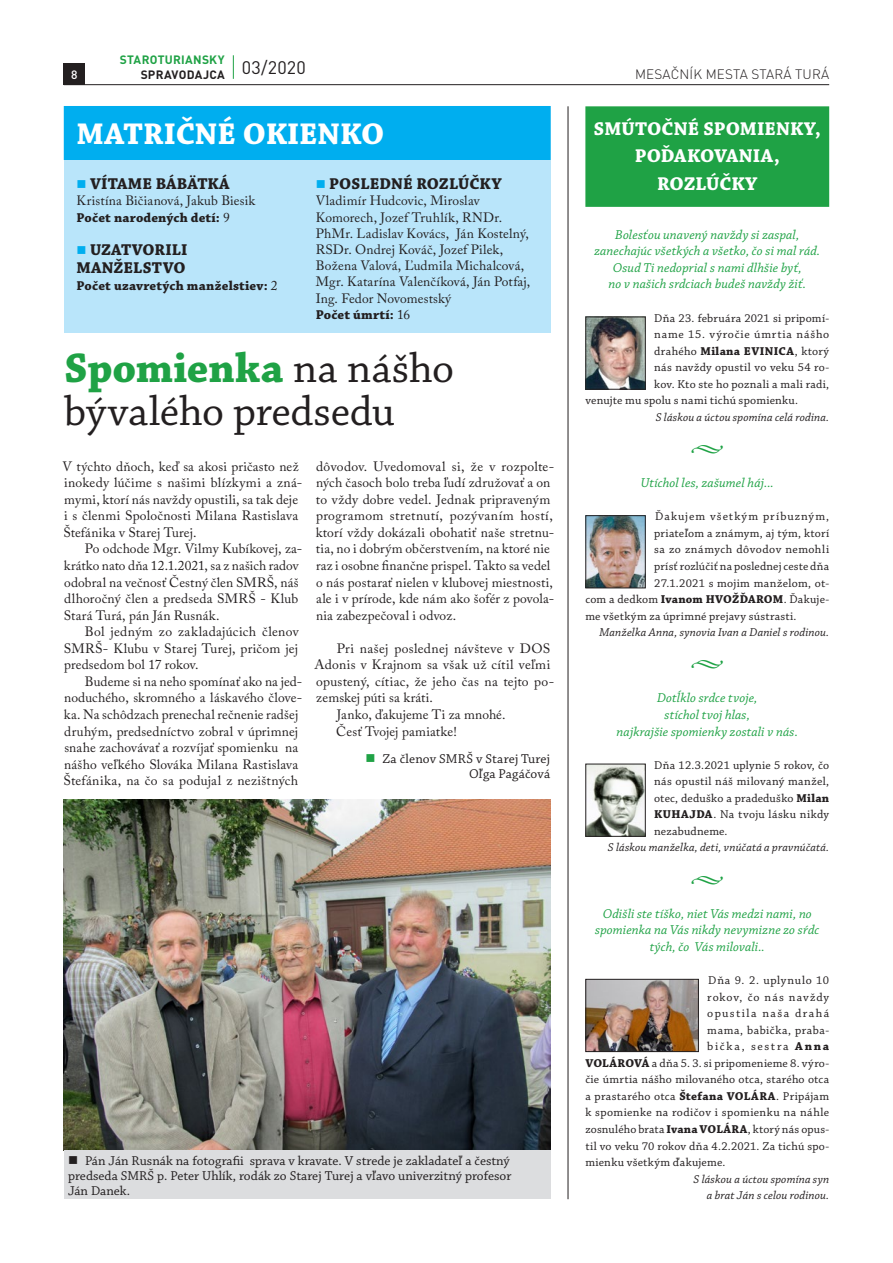
<style>
.page{position:relative;width:893px;height:1263px;background:#fff}
.page>*{position:absolute;margin:0;border:0;box-sizing:border-box;transform-origin:0 0}
.t1{font:43.5px/43.5px "Chaparral Pro";letter-spacing:-.005em;color:#231f20}
.t2{font:700 31.5px "Chaparral Pro";color:#fff}
.t3{font:700 21px "Minion Pro";color:#1fa245}
.t4{font:700 19.5px/27.9px "Chaparral Pro";color:#fff;text-align:center}
.t5{font:700 16.5px/18px "Chaparral Pro";letter-spacing:.005em;color:#231f20}
.t6{font:13.5px/16.5px "Adobe Caslon Pro";letter-spacing:.015em;color:#231f20}
.t7{font:italic 13.5px/16.5px "Chaparral Pro";letter-spacing:.01em;color:#1fa245;text-align:center}
.t8{font:13.5px/15px "Chaparral Pro";color:#231f20;text-align:right}
.t9{font:700 13.5px "Chaparral Pro";letter-spacing:.015em;color:#231f20}
.t10{font:300 13.5px "DIN Pro";letter-spacing:.01em;color:#231f20}
.t11{font:12px/16.5px "Chaparral Pro";letter-spacing:.025em;color:#231f20;text-align:justify}
.t12{font:italic 12px/16.5px "Chaparral Pro";letter-spacing:.01em;color:#231f20;text-align:right}
.t13{font:700 12px/14.4px "DIN Pro";letter-spacing:.02em;color:#1fa245}
.t14{font:12px "Chaparral Pro";letter-spacing:.065em;color:#231f20}
.t15{font:12px "Chaparral Pro";letter-spacing:.085em;color:#231f20}
.t16{font:12px "Chaparral Pro";letter-spacing:.05em;color:#231f20}
.t17{font:12px "Chaparral Pro";letter-spacing:.08em;color:#231f20}
.t18{font:12px "Chaparral Pro";letter-spacing:.12em;color:#231f20}
.t19{font:12px "Chaparral Pro";letter-spacing:.135em;color:#231f20}
.t20{font:500 12px "DIN Pro";color:#fff}
.s1{color:#231f20}
.s2{color:#00aeef}
.s3{font-family:"Adobe Caslon Pro";font-weight:400}
.s4{font-weight:700;color:#1fa245}
.s5{color:#1fa245}
.s6{font-weight:700}
</style>
<div class="page">
<div style="left:64px;top:64px;width:21px;height:21px;background:#231f20"></div>
<hr style="left:64px;top:84px;width:765px;height:1px;background:#231f20">
<svg style="left:233px;top:55px;width:1px;height:24px"></svg>
<img style="left:585px;top:316px;width:61px;height:74px">
<img style="left:585px;top:515px;width:61px;height:74px">
<svg style="left:585px;top:763px;width:61px;height:74px"></svg>
<img style="left:585px;top:978px;width:114px;height:74px">
<hr style="left:568px;top:106px;width:1px;height:1093px;background:#231f20">
<div style="left:585px;top:106px;width:244px;height:101px;background:#1fa245"></div>
<div style="left:64px;top:106px;width:487px;height:226px;background:#b9e5fa"></div>
<div style="left:64px;top:106px;width:487px;height:54px;background:#00aeef"></div>
<img style="left:64px;top:800px;width:487px;height:351px">
<div style="left:64px;top:1151px;width:487px;height:48px;background:#dcdddf"></div>
<p class="t13" style="left:141px;top:52px;width:167px;text-indent:-21px">STAROTURIANSKY<br><span class="s1">SPRAVODAJCA</span> <sup>03/2020</sup></p>
<p class="t20" style="left:71px;top:67px;width:8px">8</p>
<p class="t10" style="left:635px;top:65px;width:195px">MESAČNÍK MESTA STARÁ TURÁ</p>
<h2 class="t2" style="left:77px;top:115px;width:309px">MATRIČNÉ OKIENKO</h2>
<p class="t5" style="left:77px;top:175px;width:155px"><span class="s2">■</span> VÍTAME BÁBÄTKÁ</p>
<p class="t6" style="left:77px;top:192px;width:180px">Kristína Bičianová, Jakub Biesik</p>
<p class="t9" style="left:77px;top:209px;width:155px">Počet narodených detí: <span class="s3">9</span></p>
<p class="t5" style="left:77px;top:242px;width:112px"><span class="s2">■</span> UZATVORILI<br>MANŽELSTVO</p>
<p class="t9" style="left:77px;top:277px;width:203px">Počet uzavretých manželstiev: <span class="s3">2</span></p>
<p class="t5" style="left:316px;top:175px;width:187px"><span class="s2">■</span> POSLEDNÉ ROZLÚČKY</p>
<p class="t6" style="left:316px;top:193px;width:216px">Vladimír Hudcovic, Miroslav Komorech, Jozef Truhlík, RNDr.<br>PhMr. Ladislav Kovács, Ján Kostelný, RSDr. Ondrej Kováč, Jozef Pilek, Božena Valová, Ľudmila Michalcová, Mgr. Katarína Valenčíková, Ján Potfaj, Ing. Fedor Novomestský</p>
<p class="t9" style="left:316px;top:306px;width:96px">Počet úmrtí: <span class="s3">16</span></p>
<h1 class="t1" style="left:64px;top:348px;width:391px"><span class="s4">Spomienka</span> na nášho bývalého predsedu</h1>
<p class="t6" style="left:63px;top:458px;width:241px">V týchto dňoch, keď sa akosi pričasto než inokedy lúčime s našimi blízkymi a zná&shy;mymi, ktorí nás navždy opustili, sa tak deje i s členmi Spoločnosti Milana Rastislava Štefánika v Starej Turej.</p>
<p class="t6" style="left:64px;top:540px;width:240px;text-indent:21px">Po odchode Mgr. Vilmy Kubíkovej, za&shy;krátko nato dňa 12.1.2021, sa z našich radov odobral na večnosť Čestný člen SMRŠ, náš dlhoročný člen a predseda SMRŠ - Klub Stará Turá, pán Ján Rusnák.</p>
<p class="t6" style="left:64px;top:623px;width:236px;text-align:justify;text-indent:21px">Bol jedným zo zakladajúcich členov SMRŠ- Klubu v Starej Turej, pričom jej predsedom bol 17 rokov.</p>
<p class="t6" style="left:63px;top:673px;width:240px;text-indent:21px">Budeme si na neho spomínať ako na jed&shy;noduchého, skromného a láskavého člove&shy;ka. Na schôdzach prenechal rečnenie radšej druhým, predsedníctvo zobral v úprimnej snahe zachovávať a rozvíjať spomienku na nášho veľkého Slováka Milana Rastislava Štefánika, na čo sa podujal z nezištných</p>
<p class="t6" style="left:316px;top:458px;width:240px">dôvodov. Uvedomoval si, že v rozpolte&shy;ných časoch bolo treba ľudí združovať a on to vždy dobre vedel. Jednak pripraveným programom stretnutí, pozývaním hostí, ktorí vždy dokázali obohatiť naše stretnu&shy;tia, no i dobrým občerstvením, na ktoré nie raz i osobne finančne prispel. Takto sa vedel o nás postarať nielen v klubovej miestnosti, ale i v prírode, kde nám ako šofér z povola&shy;nia zabezpečoval i odvoz.</p>
<p class="t6" style="left:337px;top:640px;width:215px">Pri našej poslednej návšteve v DOS</p>
<p class="t6" style="left:315px;top:656px;width:237px">Adonis v Krajnom sa však už cítil veľmi</p>
<p class="t6" style="left:316px;top:673px;width:240px">opustený, cítiac, že jeho čas na tejto po-</p>
<p class="t6" style="left:316px;top:689px;width:118px">zemskej púti sa kráti.</p>
<p class="t6" style="left:337px;top:706px;width:170px">Janko, ďakujeme Ti za mnohé.</p>
<p class="t6" style="left:336px;top:723px;width:122px">Česť Tvojej pamiatke!</p>
<p class="t8" style="left:366px;top:752px;width:186px"><span class="s5">■</span> Za členov SMRŠ v Starej Turej<br>Oľga Pagáčová</p>
<p class="t8" style="left:68px;top:1154px;width:445px;text-align:justify">■ Pán Ján Rusnák na fotografii sprava v kravate. V strede je zakladateľ a čestný predseda SMRŠ p. Peter Uhlík, rodák zo Starej Turej a vľavo univerzitný profesor Ján Danek.</p>
<h3 class="t4" style="left:594px;top:115px;width:228px">SMÚTOČNÉ SPOMIENKY,<br>POĎAKOVANIA,<br>ROZLÚČKY</h3>
<p class="t7" style="left:594px;top:227px;width:227px">Bolesťou unavený navždy si zaspal, zanechajúc všetkých a všetko, čo si mal rád.<br>Osud Ti nedoprial s nami dlhšie byť,<br>no v našich srdciach budeš navždy žiť.</p>
<p class="t11" style="left:654px;top:310px;width:176px">Dňa 23. februára 2021 si pripomí-</p>
<p class="t14" style="left:654px;top:328px;width:176px">name 15. výročie úmrtia nášho</p>
<p class="t11" style="left:654px;top:343px;width:176px">drahého <span class="s6">Milana EVINICA</span>, ktorý</p>
<p class="t11" style="left:654px;top:360px;width:176px">nás navždy opustil vo veku 54 ro-</p>
<p class="t11" style="left:654px;top:376px;width:176px">kov. Kto ste ho poznali a mali radi,</p>
<p class="t11" style="left:585px;top:393px;width:214px">venujte mu spolu s nami tichú spomienku.</p>
<p class="t12" style="left:656px;top:409px;width:175px">S láskou a úctou spomína celá rodina.</p>
<h3 class="t3" style="left:690px;top:432px;width:35px">•</h3>
<p class="t7" style="left:641px;top:475px;width:135px">Utíchol les, zašumel háj...</p>
<p class="t15" style="left:655px;top:510px;width:175px">Ďakujem všetkým príbuzným,</p>
<p class="t11" style="left:654px;top:525px;width:176px">priateľom a známym, aj tým, ktorí</p>
<p class="t11" style="left:654px;top:542px;width:176px">sa zo známych dôvodov nemohli</p>
<p class="t11" style="left:654px;top:558px;width:177px">prísť rozlúčiť na poslednej ceste dňa</p>
<p class="t11" style="left:654px;top:575px;width:176px">27.1.2021 s mojim manželom, ot-</p>
<p class="t11" style="left:585px;top:591px;width:245px">com a dedkom <span class="s6">Ivanom HVOŽĎAROM</span>. Ďakuje-</p>
<p class="t11" style="left:585px;top:608px;width:213px">me všetkým za úprimné prejavy sústrasti.</p>
<p class="t12" style="left:599px;top:625px;width:231px">Manželka Anna, synovia Ivan a Daniel s rodinou.</p>
<h3 class="t3" style="left:690px;top:648px;width:35px">•</h3>
<p class="t7" style="left:617px;top:690px;width:183px">Dotĺklo srdce tvoje,<br>stíchol tvoj hlas,<br>najkrajšie spomienky zostali v nás.</p>
<p class="t11" style="left:654px;top:757px;width:177px">Dňa 12.3.2021 uplynie 5 rokov, čo nás opustil náš milovaný manžel, otec, deduško a pradeduško <span class="s6">Milan KUHAJDA</span>. Na tvoju lásku nikdy nezabudneme.</p>
<p class="t12" style="left:608px;top:840px;width:223px">S láskou manželka, deti, vnúčatá a pravnúčatá.</p>
<h3 class="t3" style="left:690px;top:863px;width:35px">•</h3>
<p class="t7" style="left:595px;top:906px;width:226px">Odišli ste tíško, niet Vás medzi nami, no spomienka na Vás nikdy nevymizne zo sŕdc tých, čo Vás milovali..</p>
<p class="t16" style="left:708px;top:973px;width:123px">Dňa 9. 2. uplynulo 10</p>
<p class="t17" style="left:707px;top:990px;width:123px">rokov, čo nás navždy</p>
<p class="t18" style="left:707px;top:1006px;width:123px">opustila naša drahá</p>
<p class="t11" style="left:707px;top:1022px;width:123px">mama, babička, praba-</p>
<p class="t19" style="left:707px;top:1040px;width:123px">bička, sestra <span class="s6">Anna</span></p>
<p class="t11" style="left:585px;top:1055px;width:245px"><span class="s6">VOLÁROVÁ</span> a dňa 5. 3. si pripomenieme 8. výro-</p>
<p class="t11" style="left:585px;top:1072px;width:245px">čie úmrtia nášho milovaného otca, starého otca</p>
<p class="t11" style="left:585px;top:1088px;width:245px">a prastarého otca <span class="s6">Štefana VOLÁRA</span>. Pripájam</p>
<p class="t11" style="left:585px;top:1105px;width:245px">k spomienke na rodičov i spomienku na náhle</p>
<p class="t11" style="left:585px;top:1121px;width:245px">zosnulého brata <span class="s6">Ivana VOLÁRA</span>, ktorý nás opus-</p>
<p class="t11" style="left:585px;top:1138px;width:245px">til vo veku 70 rokov dňa 4.2.2021. Za tichú spo-</p>
<p class="t11" style="left:585px;top:1154px;width:141px">mienku všetkým ďakujeme.</p>
<p class="t12" style="left:693px;top:1171px;width:137px">S láskou a úctou spomína syn a brat Ján s celou rodinou.</p>
</div>
